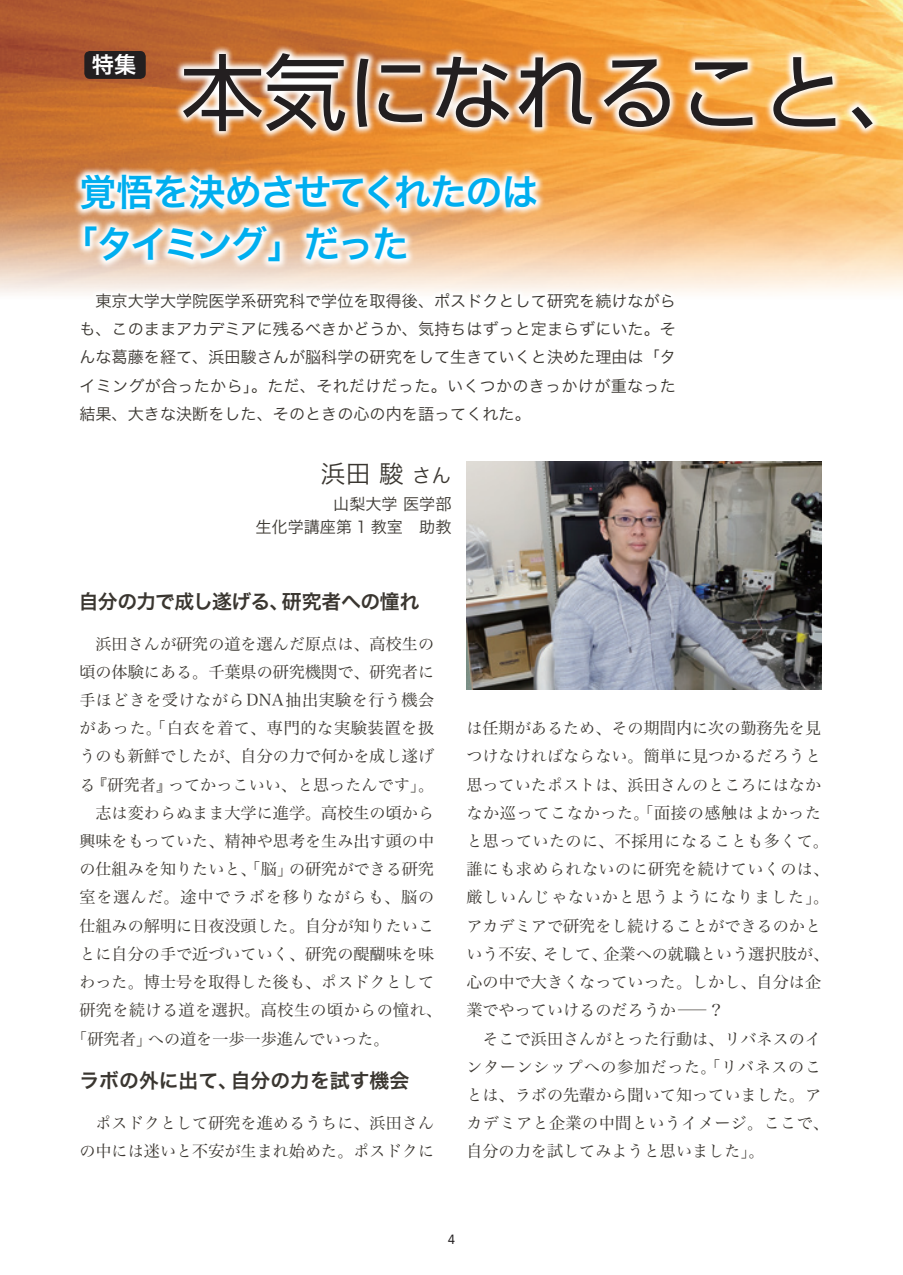
<style>
.page{position:relative;width:903px;height:1275px;background:#fff}
.page>*{position:absolute;margin:0;border:0;box-sizing:border-box;transform-origin:0 0}
.t1{font:83.12px "UD Shin Go Pr 6 N";color:#231f20}
.t2{font:37.27px/52.1px "Hiragino Sans Pr 6 N W6";letter-spacing:-.065em;color:#00aeef}
.t3{font:24.85px "Hiragino Sans Pr 6 N W3";color:#3a3630}
.t4{font:22.4px "Hiragino Sans Pr 6 N W6";color:#fff}
.t5{font:19.78px "Hiragino Sans Pr 6 N W6";letter-spacing:-.02em;color:#3a3630}
.t6{font:19.78px "Hiragino Sans Pr 6 N W6";color:#3a3630}
.t7{font:16.1px/28.2px "Hiragino Serif Pr 6 N W3";color:#3a3630}
.t8{font:16.1px/28.2px "Hiragino Sans Pr 6 N W3";color:#3a3630;text-align:justify}
.t9{font:16.1px "Hiragino Serif Pr 6 N W3";letter-spacing:.025em;color:#3a3630}
.t10{font:16.1px "Hiragino Serif Pr 6 N W3";letter-spacing:.04em;color:#3a3630}
.t11{font:16.1px "Hiragino Serif Pr 6 N W3";letter-spacing:.055em;color:#3a3630}
.t12{font:13.65px "Andale Mono";color:#231f20}
.s1{font-size:19.78px}
</style>
<div class="page">
<img style="left:0;top:0;width:903px;height:293px">
<div style="left:74px;top:287px;width:607px;height:140px;background:#fff"></div>
<svg style="left:174px;top:44px;width:729px;height:96px"></svg>
<div style="left:84px;top:51px;width:62px;height:28px;background:#231f20;border-radius:6px"></div>
<img style="left:466px;top:461px;width:355px;height:229px">
<svg style="left:72px;top:166px;width:474px;height:105px"></svg>
<h3 class="t4" style="left:92px;top:45px;width:46px">特集</h3>
<h1 class="t1" style="left:181px;top:25px;width:749px">本気になれること、</h1>
<h2 class="t2" style="left:61px;top:165px;width:479px;text-indent:19px">覚悟を決めさせてくれたのは「タイミング」だった</h2>
<p class="t8" style="left:79px;top:286px;width:598px;text-indent:16px">東京大学大学院医学系研究科で学位を取得後、ポスドクとして研究を続けながらも、このままアカデミアに残るべきかどうか、気持ちはずっと定まらずにいた。そんな葛藤を経て、浜田駿さんが脳科学の研究をして生きていくと決めた理由は「タイミングが合ったから」。ただ、それだけだった。いくつかのきっかけが重なった結果、大きな決断をした、そのときの心の内を語ってくれた。</p>
<h3 class="t3" style="left:321px;top:452px;width:132px">浜田駿<span class="s1">さん</span></h3>
<p class="t8" style="left:255px;top:492px;width:197px;line-height:22.4px;text-align:right">山梨大学医学部<br>生化学講座第 1 教室　助教</p>
<p class="t5" style="left:79px;top:583px;width:342px">自分の力で成し遂げる、研究者への憧れ</p>
<p class="t7" style="left:95px;top:628px;width:340px">浜田さんが研究の道を選んだ原点は、高校生の</p>
<p class="t7" style="left:79px;top:656px;width:356px">頃の体験にある。千葉県の研究機関で、研究者に</p>
<p class="t9" style="left:79px;top:686px;width:356px">手ほどきを受けながらDNA抽出実験を行う機会</p>
<p class="t10" style="left:79px;top:714px;width:356px">があった。「白衣を着て、専門的な実験装置を扱</p>
<p class="t7" style="left:79px;top:741px;width:356px">うのも新鮮でしたが、自分の力で何かを成し遂げ</p>
<p class="t7" style="left:79px;top:769px;width:356px">る『研究者』ってかっこいい、と思ったんです」。</p>
<p class="t7" style="left:95px;top:797px;width:340px">志は変わらぬまま大学に進学。高校生の頃から</p>
<p class="t7" style="left:79px;top:825px;width:356px">興味をもっていた、精神や思考を生み出す頭の中</p>
<p class="t7" style="left:79px;top:854px;width:356px">の仕組みを知りたいと、「脳」の研究ができる研究</p>
<p class="t11" style="left:79px;top:884px;width:356px">室を選んだ。途中でラボを移りながらも、脳の</p>
<p class="t7" style="left:79px;top:910px;width:356px">仕組みの解明に日夜没頭した。自分が知りたいこ</p>
<p class="t7" style="left:79px;top:938px;width:356px">とに自分の手で近づいていく、研究の醍醐味を味</p>
<p class="t7" style="left:79px;top:966px;width:356px">わった。博士号を取得した後も、ポスドクとして</p>
<p class="t9" style="left:79px;top:996px;width:364px">研究を続ける道を選択。高校生の頃からの憧れ、</p>
<p class="t7" style="left:71px;top:1023px;width:320px">「研究者」への道を一歩一歩進んでいった。</p>
<p class="t6" style="left:79px;top:1063px;width:331px">ラボの外に出て、自分の力を試す機会</p>
<p class="t7" style="left:79px;top:1107px;width:356px;text-align:right">ポスドクとして研究を進めるうちに、浜田さんの中には迷いと不安が生まれ始めた。ポスドクに</p>
<p class="t7" style="left:466px;top:713px;width:364px">は任期があるため、その期間内に次の勤務先を見つけなければならない。簡単に見つかるだろうと思っていたポストは、浜田さんのところにはなかなか巡ってこなかった。「面接の感触はよかったと思っていたのに、不採用になることも多くて。誰にも求められないのに研究を続けていくのは、厳しいんじゃないかと思うようになりました」。アカデミアで研究をし続けることができるのかという不安、そして、企業への就職という選択肢が、心の中で大きくなっていった。しかし、自分は企業でやっていけるのだろうか―？</p>
<p class="t7" style="left:466px;top:1023px;width:364px;text-indent:16px">そこで浜田さんがとった行動は、リバネスのインターンシップへの参加だった。「リバネスのことは、ラボの先輩から聞いて知っていました。アカデミアと企業の中間というイメージ。ここで、自分の力を試してみようと思いました」。</p>
<p class="t12" style="left:447px;top:1232px;width:10px">4</p>
</div>
